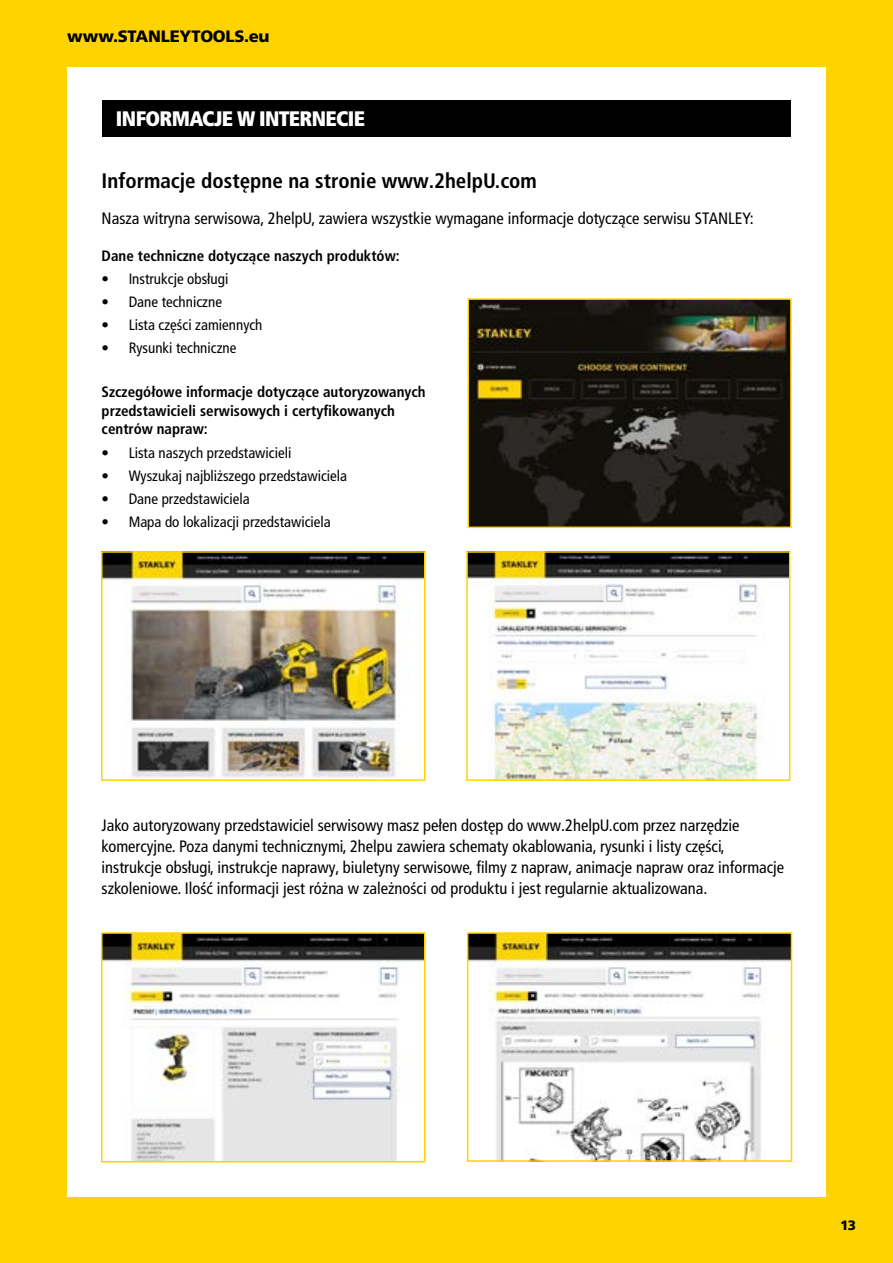
<style>
.page{position:relative;width:893px;height:1263px;background:#ffd300}
.page>*{position:absolute;margin:0;border:0;box-sizing:border-box;transform-origin:0 0}
.t1{font:700 condensed 21px "Frutiger LT Pro";color:#000}
.t2{font:900 condensed 21px "Frutiger LT Pro";letter-spacing:-.03em;color:#fff}
.t3{font:condensed 16.5px/21px "Frutiger LT Pro";color:#000}
.t4{font:900 16.5px "Frutiger LT Pro";letter-spacing:-.015em;color:#000}
.t5{font:condensed 15px "Frutiger LT Pro";color:#000}
.t6{font:700 condensed 15px/18.3px "Frutiger LT Pro";color:#000}
.t7{font:900 13.5px "Frutiger LT Pro";color:#000}
</style>
<div class="page">
<div style="left:67px;top:67px;width:758px;height:1129px;background:#fff"></div>
<img style="left:470px;top:935px;width:319px;height:224px">
<div style="left:467px;top:932px;width:325px;height:230px;border:2px solid #ffd300"></div>
<img style="left:104px;top:935px;width:318px;height:224px">
<div style="left:101px;top:932px;width:324px;height:230px;border:2px solid #ffd300"></div>
<img style="left:469px;top:554px;width:318px;height:224px">
<div style="left:466px;top:551px;width:324px;height:230px;border:2px solid #ffd300"></div>
<img style="left:104px;top:554px;width:318px;height:224px">
<div style="left:101px;top:551px;width:324px;height:230px;border:2px solid #ffd300"></div>
<div style="left:102px;top:100px;width:688px;height:36px;background:#000"></div>
<img style="left:470px;top:301px;width:319px;height:224px">
<div style="left:467px;top:298px;width:325px;height:230px;border:2px solid #ffd300"></div>
<p class="t4" style="left:67px;top:27px;width:204px">www.STANLEYTOOLS.eu</p>
<p class="t2" style="left:116px;top:105px;width:251px">INFORMACJE W INTERNECIE</p>
<p class="t1" style="left:102px;top:168px;width:437px">Informacje dostępne na stronie www.2helpU.com</p>
<p class="t3" style="left:102px;top:208px;width:654px">Nasza witryna serwisowa, 2helpU, zawiera wszystkie wymagane informacje dotyczące serwisu STANLEY:</p>
<p class="t6" style="left:102px;top:247px;width:300px">Dane techniczne dotyczące naszych produktów:</p>
<p class="t5" style="left:102px;top:270px;width:128px">• Instrukcje obsługi</p>
<p class="t5" style="left:102px;top:293px;width:122px">• Dane techniczne</p>
<p class="t5" style="left:102px;top:316px;width:162px">• Lista części zamiennych</p>
<p class="t5" style="left:102px;top:339px;width:136px">• Rysunki techniczne</p>
<p class="t6" style="left:102px;top:383px;width:325px">Szczegółowe informacje dotyczące autoryzowanych przedstawicieli serwisowych i certyfikowanych centrów napraw:</p>
<p class="t5" style="left:102px;top:444px;width:191px">• Lista naszych przedstawicieli</p>
<p class="t5" style="left:102px;top:467px;width:247px">• Wyszukaj najbliższego przedstawiciela</p>
<p class="t5" style="left:102px;top:490px;width:150px">• Dane przedstawiciela</p>
<p class="t5" style="left:102px;top:513px;width:231px">• Mapa do lokalizacji przedstawiciela</p>
<p class="t3" style="left:102px;top:815px;width:684px">Jako autoryzowany przedstawiciel serwisowy masz pełen dostęp do www.2helpU.com przez narzędzie komercyjne. Poza danymi technicznymi, 2helpu zawiera schematy okablowania, rysunki i listy części, instrukcje obsługi, instrukcje naprawy, biuletyny serwisowe, filmy z napraw, animacje napraw oraz informacje szkoleniowe. Ilość informacji jest różna w zależności od produktu i jest regularnie aktualizowana.</p>
<p class="t7" style="left:840px;top:1217px;width:18px">13</p>
</div>
